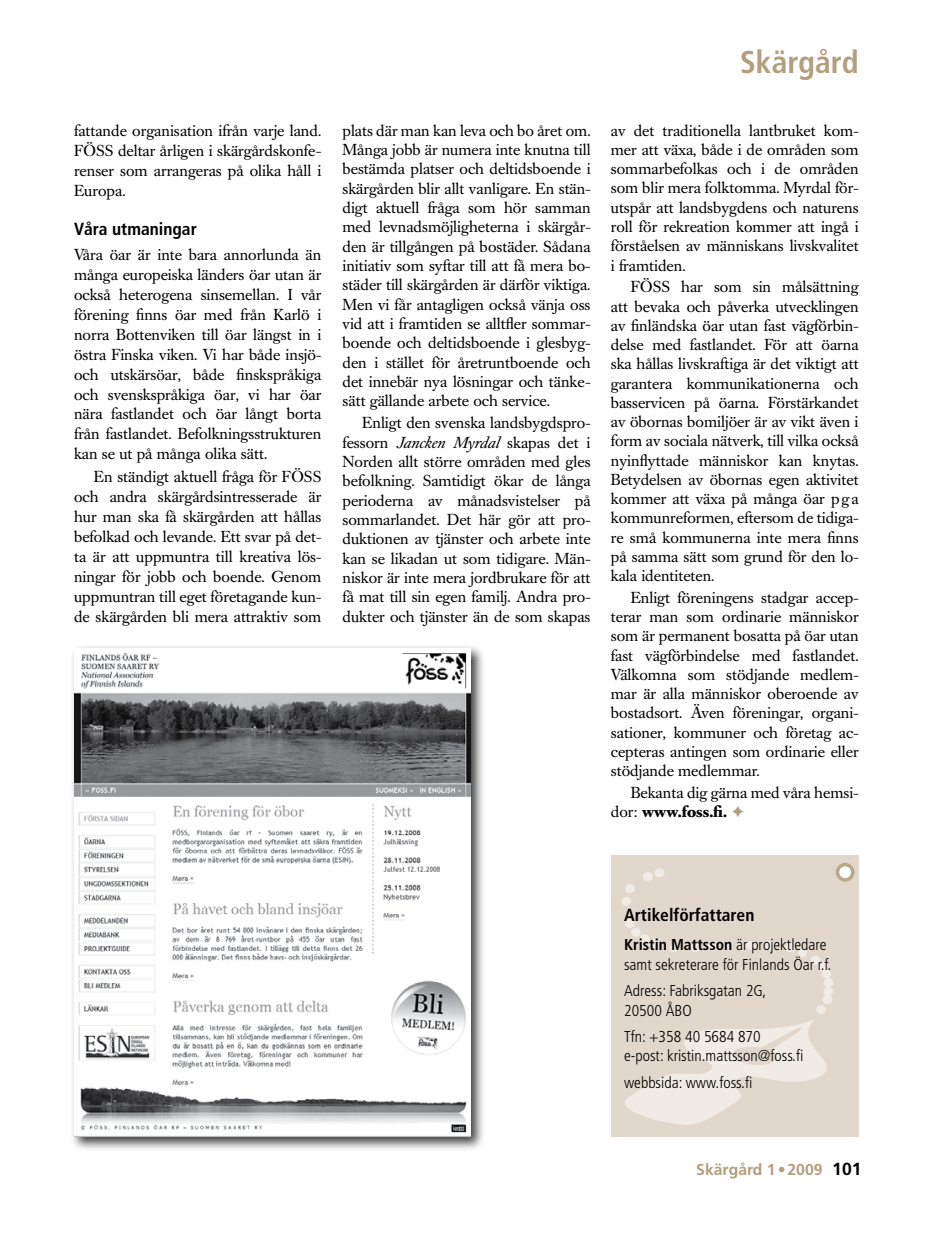
<style>
.page{position:relative;width:943px;height:1236px;background:#fff}
.page>*{position:absolute;margin:0;border:0;box-sizing:border-box;transform-origin:0 0}
.t1{font:700 condensed 31.5px "Frutiger";color:#b39e7e}
.t2{font:700 condensed 17.5px "Frutiger";color:#000}
.t3{font:15.75px/19.2px "Caslon Book BE";color:#000;text-align:justify}
.t4{font:300 condensed 15.75px/19.2px "Frutiger";color:#000}
.t5{font:700 15.75px "Frutiger";color:#b39e7e}
.s1{font-style:italic}
.s2{font-weight:700}
.s3{font-size:17.5px;color:#000}
</style>
<div class="page">
<div style="left:70px;top:644px;width:423px;height:514px;background:#000;opacity:.75"></div>
<img style="left:74px;top:648px;width:397px;height:488px">
<div style="left:611px;top:854px;width:248px;height:282px;background:#e1d8cb"></div>
<svg style="left:611px;top:863px;width:248px;height:274px"></svg>
<p class="t3" style="left:74px;top:121px;width:249px;line-height:19.9px">fattande organisation ifrån varje land.<br>FÖSS deltar årligen i skärgårdskonfe&shy;renser som arrangeras på olika håll i Europa.</p>
<p class="t2" style="left:74px;top:218px;width:124px">Våra utmaningar</p>
<p class="t3" style="left:74px;top:245px;width:249px;line-height:19.9px">Våra öar är inte bara annorlunda än många europeiska länders öar utan är också heterogena sinsemellan. I vår förening finns öar med från Karlö i norra Bottenviken till öar längst in i östra Finska viken. Vi har både insjö&shy;och utskärsöar, både finskspråkiga och svenskspråkiga öar, vi har öar nära fastlandet och öar långt borta från fastlandet. Befolkningsstrukturen kan se ut på många olika sätt.</p>
<p class="t3" style="left:74px;top:467px;width:249px;line-height:19.9px;text-indent:20px">En ständigt aktuell fråga för FÖSS och andra skärgårdsintresserade är hur man ska få skärgården att hållas befolkad och levande. Ett svar på det&shy;ta är att uppmuntra till kreativa lös&shy;ningar för jobb och boende. Genom uppmuntran till eget företagande kun&shy;de skärgården bli mera attraktiv som</p>
<p class="t3" style="left:342px;top:121px;width:250px">plats där man kan leva och bo året om.<br>Många jobb är numera inte knutna till bestämda platser och deltidsboende i skärgården blir allt vanligare. En stän&shy;digt aktuell fråga som hör samman med levnadsmöjligheterna i skärgår&shy;den är tillgången på bostäder. Sådana initiativ som syftar till att få mera bo&shy;städer till skärgården är därför viktiga.<br>Men vi får antagligen också vänja oss vid att i framtiden se alltfler sommar&shy;boende och deltidsboende i glesbyg&shy;den i stället för åretruntboende och det innebär nya lösningar och tänke&shy;sätt gällande arbete och service.</p>
<p class="t3" style="left:342px;top:413px;width:250px;text-indent:20px">Enligt den svenska landsbygdspro&shy;fessorn <span class="s1">Jancken Myrdal</span> skapas det i Norden allt större områden med gles befolkning. Samtidigt ökar de långa perioderna av månadsvistelser på sommarlandet. Det här gör att pro&shy;duktionen av tjänster och arbete inte kan se likadan ut som tidigare. Män&shy;niskor är inte mera jordbrukare för att få mat till sin egen familj. Andra pro&shy;dukter och tjänster än de som skapas</p>
<h1 class="t1" style="left:740px;top:44px;width:120px">Skärgård</h1>
<p class="t3" style="left:611px;top:121px;width:249px">av det traditionella lantbruket kom&shy;mer att växa, både i de områden som sommarbefolkas och i de områden som blir mera folktomma. Myrdal för&shy;utspår att landsbygdens och naturens roll för rekreation kommer att ingå i förståelsen av människans livskvalitet i framtiden.</p>
<p class="t3" style="left:611px;top:277px;width:249px;text-indent:20px">FÖSS har som sin målsättning att bevaka och påverka utvecklingen av finländska öar utan fast vägförbin&shy;delse med fastlandet. För att öarna ska hållas livskraftiga är det viktigt att garantera kommunikationerna och basservicen på öarna. Förstärkandet av öbornas bomiljöer är av vikt även i form av sociala nätverk, till vilka också nyinflyttade människor kan knytas.<br>Betydelsen av öbornas egen aktivitet kommer att växa på många öar pga kommunreformen, eftersom de tidiga&shy;re små kommunerna inte mera finns på samma sätt som grund för den lo&shy;kala identiteten.</p>
<p class="t3" style="left:611px;top:588px;width:249px;text-indent:20px">Enligt föreningens stadgar accep&shy;terar man som ordinarie människor som är permanent bosatta på öar utan fast vägförbindelse med fastlandet.<br>Välkomna som stödjande medlem&shy;mar är alla människor oberoende av bostadsort. Även föreningar, organi&shy;sationer, kommuner och företag ac&shy;cepteras antingen som ordinarie eller stödjande medlemmar.</p>
<p class="t3" style="left:611px;top:783px;width:249px;text-indent:20px">Bekanta dig gärna med våra hemsi&shy;dor: <span class="s2">www.foss.fi.</span></p>
<p class="t2" style="left:624px;top:904px;width:132px">Artikelförfattaren</p>
<p class="t4" style="left:624px;top:935px;width:209px"><span class="s2">Kristin Mattsson</span> är projektledare samt sekreterare för Finlands Öar r.f.</p>
<p class="t4" style="left:624px;top:981px;width:143px">Adress: Fabriksgatan 2G,<br>20500 ÅBO</p>
<p class="t4" style="left:624px;top:1027px;width:181px">Tfn: +358 40 5684 870 e-post: kristin.mattsson@foss.fi</p>
<p class="t4" style="left:624px;top:1073px;width:130px">webbsida: www.foss.fi</p>
<p class="t5" style="left:696px;top:1159px;width:167px">Skärgård 1•2009 <span class="s3">101</span></p>
</div>
